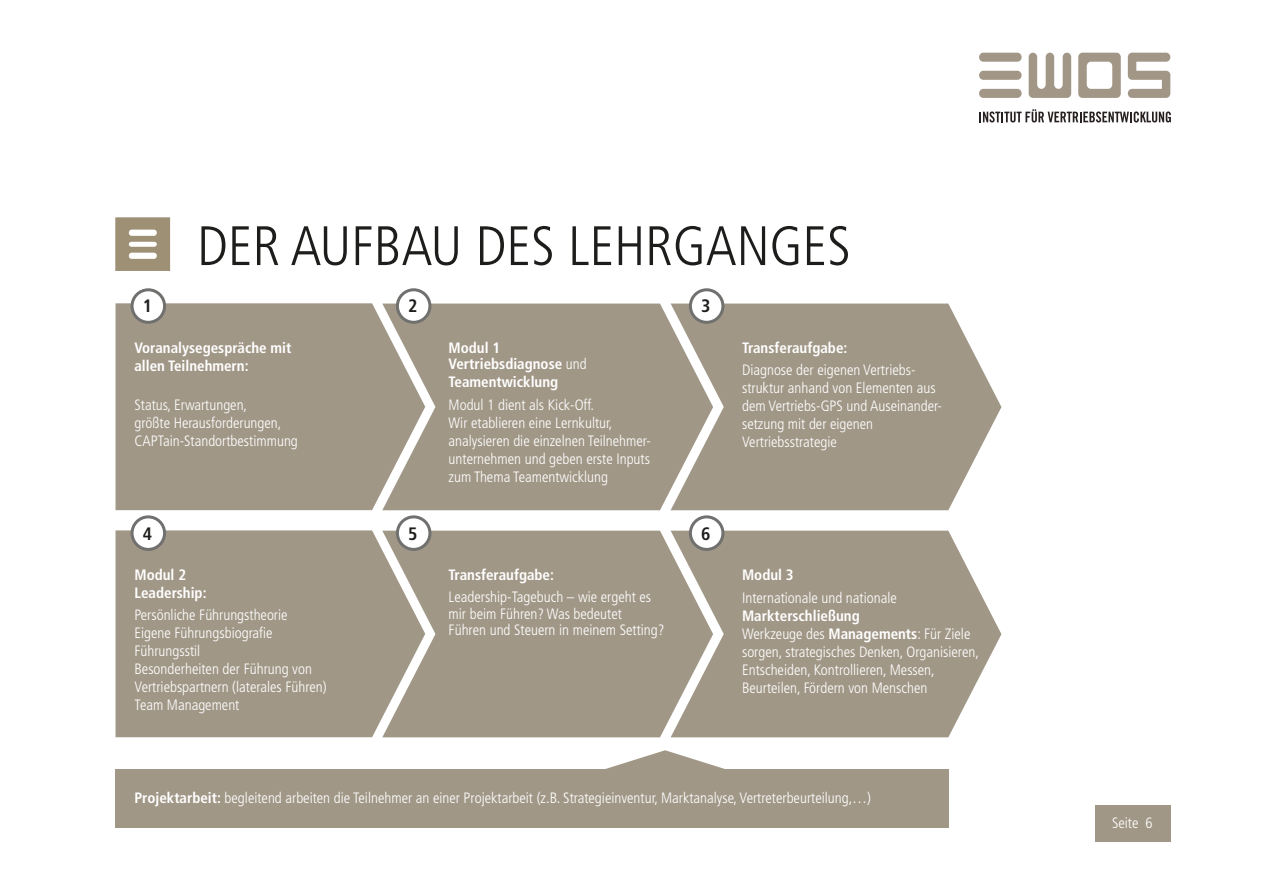
<style>
.page{position:relative;width:1263px;height:893px;background:#fff}
.page>*{position:absolute;margin:0;border:0;box-sizing:border-box;transform-origin:0 0}
.t1{font:300 condensed 55.5px "Frutiger LT Std";color:#1d1d1b}
.t2{font:700 condensed 18px "Frutiger LT Std";color:#1d1d1b}
.t3{font:300 condensed 15px/18px "Frutiger LT Std";color:#fff}
.t4{font:700 condensed 15px/18px "Frutiger LT Std";color:#fff}
.s1{font-weight:300}
.s2{font-weight:700}
</style>
<div class="page">
<svg style="left:1128px;top:53px;width:42px;height:45px"></svg>
<svg style="left:979px;top:109px;width:192px;height:13px"></svg>
<svg style="left:979px;top:53px;width:42px;height:45px"></svg>
<svg style="left:1029px;top:53px;width:42px;height:45px"></svg>
<svg style="left:1078px;top:53px;width:43px;height:45px"></svg>
<div style="left:1095px;top:805px;width:76px;height:37px;background:#a19786"></div>
<svg style="left:115px;top:217px;width:56px;height:54px;background:#afa48e"></svg>
<div style="left:116px;top:303px;width:280px;height:207px;background:#a19787"></div>
<div style="left:116px;top:530px;width:280px;height:207px;background:#a19787"></div>
<div style="left:382px;top:304px;width:289px;height:206px;background:#a19787"></div>
<div style="left:382px;top:531px;width:289px;height:206px;background:#a19787"></div>
<svg style="left:671px;top:304px;width:330px;height:206px;background:#aaa293"></svg>
<svg style="left:671px;top:531px;width:330px;height:206px;background:#aaa293"></svg>
<div style="left:132px;top:290px;width:33px;height:32px;background:#fff;border-radius:50%"></div>
<div style="left:131px;top:288px;width:35px;height:36px;border:3px solid #70706f;border-radius:50%"></div>
<div style="left:132px;top:517px;width:33px;height:32px;background:#fff;border-radius:50%"></div>
<div style="left:131px;top:515px;width:35px;height:36px;border:3px solid #70706f;border-radius:50%"></div>
<div style="left:397px;top:290px;width:33px;height:32px;background:#fff;border-radius:50%"></div>
<div style="left:396px;top:288px;width:35px;height:36px;border:3px solid #70706f;border-radius:50%"></div>
<div style="left:397px;top:517px;width:33px;height:32px;background:#fff;border-radius:50%"></div>
<div style="left:396px;top:515px;width:35px;height:36px;border:3px solid #70706f;border-radius:50%"></div>
<div style="left:690px;top:290px;width:33px;height:32px;background:#fff;border-radius:50%"></div>
<div style="left:689px;top:288px;width:35px;height:36px;border:3px solid #70706f;border-radius:50%"></div>
<div style="left:690px;top:517px;width:33px;height:32px;background:#fff;border-radius:50%"></div>
<div style="left:689px;top:515px;width:35px;height:36px;border:3px solid #70706f;border-radius:50%"></div>
<div style="left:115px;top:769px;width:833px;height:59px;background:#a19787"></div>
<svg style="left:606px;top:750px;width:119px;height:19px"></svg>
<p class="t2" style="left:143px;top:295px;width:11px">1</p>
<h1 class="t1" style="left:197px;top:214px;width:655px">DER AUFBAU DES LEHRGANGES</h1>
<p class="t2" style="left:408px;top:295px;width:11px">2</p>
<p class="t2" style="left:701px;top:295px;width:11px">3</p>
<p class="t4" style="left:134px;top:338px;width:158px">Voranalysegespräche mit allen Teilnehmern:</p>
<p class="t3" style="left:134px;top:396px;width:165px">Status, Erwartungen,<br>größte Herausforderungen,<br>CAPTain-Standortbestimmung</p>
<p class="t2" style="left:143px;top:523px;width:11px">4</p>
<p class="t4" style="left:134px;top:565px;width:74px">Modul 2<br>Leadership:</p>
<p class="t3" style="left:134px;top:606px;width:194px">Persönliche Führungstheorie<br>Eigene Führungsbiografie<br>Führungsstil<br>Besonderheiten der Führung von<br>Vertriebspartnern (laterales Führen)<br>Team Management</p>
<p class="t2" style="left:408px;top:523px;width:11px">5</p>
<p class="t4" style="left:449px;top:339px;width:140px;line-height:16.5px">Modul 1<br>Vertriebsdiagnose <span class="s1">und</span></p>
<p class="t4" style="left:449px;top:373px;width:111px">Teamentwicklung</p>
<p class="t3" style="left:449px;top:395px;width:204px">Modul 1 dient als Kick-Off.<br>Wir etablieren eine Lernkultur, analysieren die einzelnen Teilnehmer&shy;unternehmen und geben erste Inputs zum Thema Teamentwicklung</p>
<p class="t4" style="left:449px;top:565px;width:107px">Transferaufgabe:</p>
<p class="t3" style="left:449px;top:589px;width:217px;line-height:16.5px">Leadership-Tagebuch – wie ergeht es mir beim Führen? Was bedeutet<br>Führen und Steuern in meinem Setting?</p>
<p class="t2" style="left:701px;top:523px;width:11px">6</p>
<p class="t4" style="left:742px;top:338px;width:107px">Transferaufgabe:</p>
<p class="t3" style="left:742px;top:361px;width:201px">Diagnose der eigenen Vertriebs&shy;struktur anhand von Elementen aus dem Vertriebs-GPS und Auseinander&shy;setzung mit der eigenen<br>Vertriebsstrategie</p>
<p class="t4" style="left:742px;top:566px;width:53px">Modul 3</p>
<p class="t3" style="left:742px;top:588px;width:156px">Internationale und nationale</p>
<p class="t3" style="left:742px;top:606px;width:238px"><span class="s2">Markterschließung<br></span>Werkzeuge des <span class="s2">Managements</span>: Für Ziele sorgen, strategisches Denken, Organisieren, Entscheiden, Kontrollieren, Messen, Beurteilen, Fördern von Menschen</p>
<p class="t3" style="left:134px;top:789px;width:738px"><span class="s2">Projektarbeit:</span> begleitend arbeiten die Teilnehmer an einer Projektarbeit (z.B. Strategieinventur, Marktanalyse, Vertreterbeurteilung,…)</p>
<p class="t3" style="left:1112px;top:814px;width:42px">Seite 6</p>
</div>
